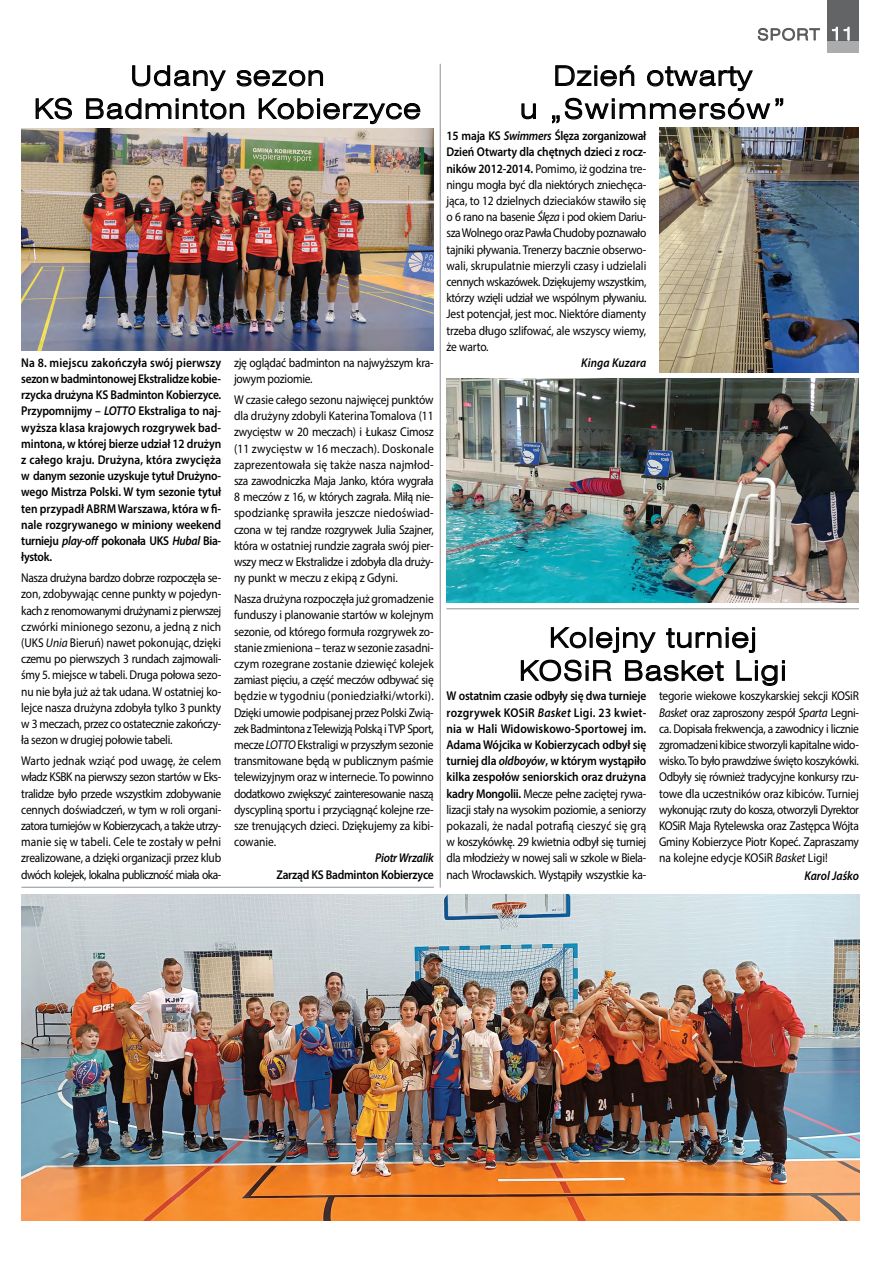
<style>
.page{position:relative;width:893px;height:1263px;background:#fff}
.page>*{position:absolute;margin:0;border:0;box-sizing:border-box;transform-origin:0 0}
.t1{font:27px/33px "Swis 721 Lt Ex EU";letter-spacing:.05em;color:#000;text-align:center}
.t2{font:15.75px "Swis 721 Lt Ex EU";letter-spacing:.075em;color:#58595b}
.t3{font:12.75px/16.2px "Myriad Pro";letter-spacing:-.02em;color:#000;text-align:justify;scale:.9 1}
.t4{font:600 12.75px/16.2px "Myriad Pro";letter-spacing:-.02em;color:#000;text-align:justify;scale:.9 1}
.t5{font:italic 600 12.75px "Myriad Pro";letter-spacing:-.005em;color:#000;scale:.9 1}
.s1{font-style:italic}
.s2{font-size:18px;color:#fff}
.s3{font-weight:600}
.s4{font-weight:600;font-style:italic}
</style>
<div class="page">
<hr style="left:21px;top:887px;width:413px;height:1px;background:#8e9195">
<hr style="left:446px;top:608px;width:413px;height:1px;background:#8e9195">
<hr style="left:440px;top:64px;width:1px;height:823px;background:#8e9195">
<svg style="left:520px;top:627px;width:265px;height:59px"></svg>
<div style="left:782px;top:665px;width:3px;height:16px;border:1px solid #000"></div>
<svg style="left:521px;top:103px;width:15px;height:17px"></svg>
<svg style="left:552px;top:65px;width:232px;height:59px"></svg>
<img style="left:659px;top:128px;width:200px;height:245px">
<svg style="left:132px;top:65px;width:94px;height:27px"></svg>
<svg style="left:236px;top:70px;width:88px;height:17px"></svg>
<svg style="left:35px;top:97px;width:37px;height:23px"></svg>
<svg style="left:86px;top:98px;width:159px;height:22px"></svg>
<svg style="left:258px;top:98px;width:163px;height:27px"></svg>
<img style="left:21px;top:129px;width:413px;height:222px">
<img style="left:21px;top:894px;width:838px;height:326px">
<img style="left:446px;top:379px;width:413px;height:223px">
<div style="left:827px;top:0;width:32px;height:40px;background:#636466"></div>
<div style="left:827px;top:40px;width:32px;height:13px;background:#abacad"></div>
<svg style="left:832px;top:26px;width:18px;height:15px"></svg>
<svg style="left:757px;top:28px;width:63px;height:13px"></svg>
<h1 class="t1" style="left:34px;top:60px;width:388px">Udany sezon<br>KS Badminton Kobierzyce</h1>
<p class="t4" style="left:21px;top:354px;width:224px">Na 8. miejscu zakończyła swój pierwszy sezon w badmintonowej Ekstralidze kobie&shy;rzycka drużyna KS Badminton Kobierzyce.<br>Przypomnijmy – <span class="s1">LOTTO</span> Ekstraliga to naj&shy;wyższa klasa krajowych rozgrywek bad&shy;mintona, w której bierze udział 12 drużyn z całego kraju. Drużyna, która zwycięża w danym sezonie uzyskuje tytuł Drużyno&shy;wego Mistrza Polski. W tym sezonie tytuł ten przypadł ABRM Warszawa, która w fi&shy;nale rozgrywanego w miniony weekend turnieju <span class="s1">play-off</span> pokonała UKS <span class="s1">Hubal</span> Bia&shy;łystok.</p>
<p class="t3" style="left:21px;top:570px;width:224px">Nasza drużyna bardzo dobrze rozpoczęła se&shy;zon, zdobywając cenne punkty w pojedyn&shy;kach z renomowanymi drużynami z pierwszej czwórki minionego sezonu, a jedną z nich (UKS <span class="s1">Unia</span> Bieruń) nawet pokonując, dzięki czemu po pierwszych 3 rundach zajmowali&shy;śmy 5. miejsce w tabeli. Druga połowa sezo&shy;nu nie była już aż tak udana. W ostatniej ko&shy;lejce nasza drużyna zdobyła tylko 3 punkty w 3 meczach, przez co ostatecznie zakończy&shy;ła sezon w drugiej połowie tabeli.</p>
<p class="t3" style="left:21px;top:753px;width:224px">Warto jednak wziąć pod uwagę, że celem władz KSBK na pierwszy sezon startów w Eks&shy;tralidze było przede wszystkim zdobywanie cennych doświadczeń, w tym w roli organi&shy;zatora turniejów w Kobierzycach, a także utrzy&shy;manie się w tabeli. Cele te zostały w pełni zrealizowane, a dzięki organizacji przez klub dwóch kolejek, lokalna publiczność miała oka-</p>
<p class="t3" style="left:234px;top:354px;width:223px">zję oglądać badminton na najwyższym kra&shy;jowym poziomie.</p>
<p class="t3" style="left:234px;top:391px;width:223px">W czasie całego sezonu najwięcej punktów dla drużyny zdobyli Katerina Tomalova (11 zwycięstw w 20 meczach) i Łukasz Cimosz (11 zwycięstw w 16 meczach). Doskonale zaprezentowała się także nasza najmłod&shy;sza zawodniczka Maja Janko, która wygrała 8 meczów z 16, w których zagrała. Miłą nie&shy;spodziankę sprawiła jeszcze niedoświad&shy;czona w tej randze rozgrywek Julia Szajner, która w ostatniej rundzie zagrała swój pier&shy;wszy mecz w Ekstralidze i zdobyła dla druży&shy;ny punkt w meczu z ekipą z Gdyni.</p>
<p class="t3" style="left:234px;top:591px;width:223px">Nasza drużyna rozpoczęła już gromadzenie funduszy i planowanie startów w kolejnym sezonie, od którego formuła rozgrywek zo&shy;stanie zmieniona – teraz w sezonie zasadni&shy;czym rozegrane zostanie dziewięć kolejek zamiast pięciu, a część meczów odbywać się będzie w tygodniu (poniedziałki/wtorki).<br>Dzięki umowie podpisanej przez Polski Zwią&shy;zek Badmintona z Telewizją Polską i TVP Sport, mecze <span class="s1">LOTTO</span> Ekstraligi w przyszłym sezonie transmitowane będą w publicznym paśmie telewizyjnym oraz w internecie. To powinno dodatkowo zwiększyć zainteresowanie naszą dyscypliną sportu i przyciągnąć kolejne rze&shy;sze trenujących dzieci. Dziękujemy za kibi&shy;cowanie.</p>
<p class="t5" style="left:375px;top:850px;width:67px">Piotr Wrzalik</p>
<p class="t4" style="left:276px;top:866px;width:176px">Zarząd KS Badminton Kobierzyce</p>
<p class="t2" style="left:757px;top:25px;width:98px">SPORT <span class="s2">11</span></p>
<h1 class="t1" style="left:520px;top:60px;width:267px">Dzień otwarty<br>u „Swimmersów”</h1>
<p class="t3" style="left:446px;top:128px;width:224px"><span class="s3">15 maja KS</span> <span class="s4">Swimmers</span> <span class="s3">Ślęza zorganizował Dzień Otwarty dla chętnych dzieci z rocz&shy;ników 2012-2014.</span> Pomimo, iż godzina tre&shy;ningu mogła być dla niektórych zniechęca&shy;jąca, to 12 dzielnych dzieciaków stawiło się o 6 rano na basenie <span class="s1">Ślęza</span> i pod okiem Dariu&shy;sza Wolnego oraz Pawła Chudoby poznawało tajniki pływania. Trenerzy bacznie obserwo&shy;wali, skrupulatnie mierzyli czasy i udzielali cennych wskazówek. Dziękujemy wszystkim, którzy wzięli udział we wspólnym pływaniu.<br>Jest potencjał, jest moc. Niektóre diamenty trzeba długo szlifować, ale wszyscy wiemy, że warto.</p>
<p class="t5" style="left:581px;top:355px;width:74px">Kinga Kuzara</p>
<h1 class="t1" style="left:519px;top:622px;width:269px">Kolejny turniej<br>KOSiR Basket Ligi</h1>
<p class="t3" style="left:446px;top:688px;width:224px"><span class="s3">W ostatnim czasie odbyły się dwa turnieje rozgrywek KOSiR</span> <span class="s4">Basket</span> <span class="s3">Ligi. 23 kwiet&shy;nia w Hali Widowiskowo-Sportowej im.<br>Adama Wójcika w Kobierzycach odbył się turniej dla</span> <span class="s4">oldboyów</span><span class="s3">, w którym wystąpiło kilka zespołów seniorskich oraz drużyna kadry Mongolii.</span> Mecze pełne zaciętej rywa&shy;lizacji stały na wysokim poziomie, a seniorzy pokazali, że nadal potrafią cieszyć się grą w koszykówkę. 29 kwietnia odbył się turniej dla młodzieży w nowej sali w szkole w Biela&shy;nach Wrocławskich. Wystąpiły wszystkie ka-</p>
<p class="t3" style="left:659px;top:688px;width:224px">tegorie wiekowe koszykarskiej sekcji KOSiR <span class="s1">Basket</span> oraz zaproszony zespół <span class="s1">Sparta</span> Legni&shy;ca. Dopisała frekwencja, a zawodnicy i licznie zgromadzeni kibice stworzyli kapitalne wido&shy;wisko. To było prawdziwe święto koszykówki.<br>Odbyły się również tradycyjne konkursy rzu&shy;towe dla uczestników oraz kibiców. Turniej wykonując rzuty do kosza, otworzyli Dyrektor KOSiR Maja Rytelewska oraz Zastępca Wójta Gminy Kobierzyce Piotr Kopeć. Zapraszamy na kolejne edycje KOSiR <span class="s1">Basket</span> Ligi!</p>
<p class="t5" style="left:804px;top:868px;width:62px">Karol Jaśko</p>
</div>
